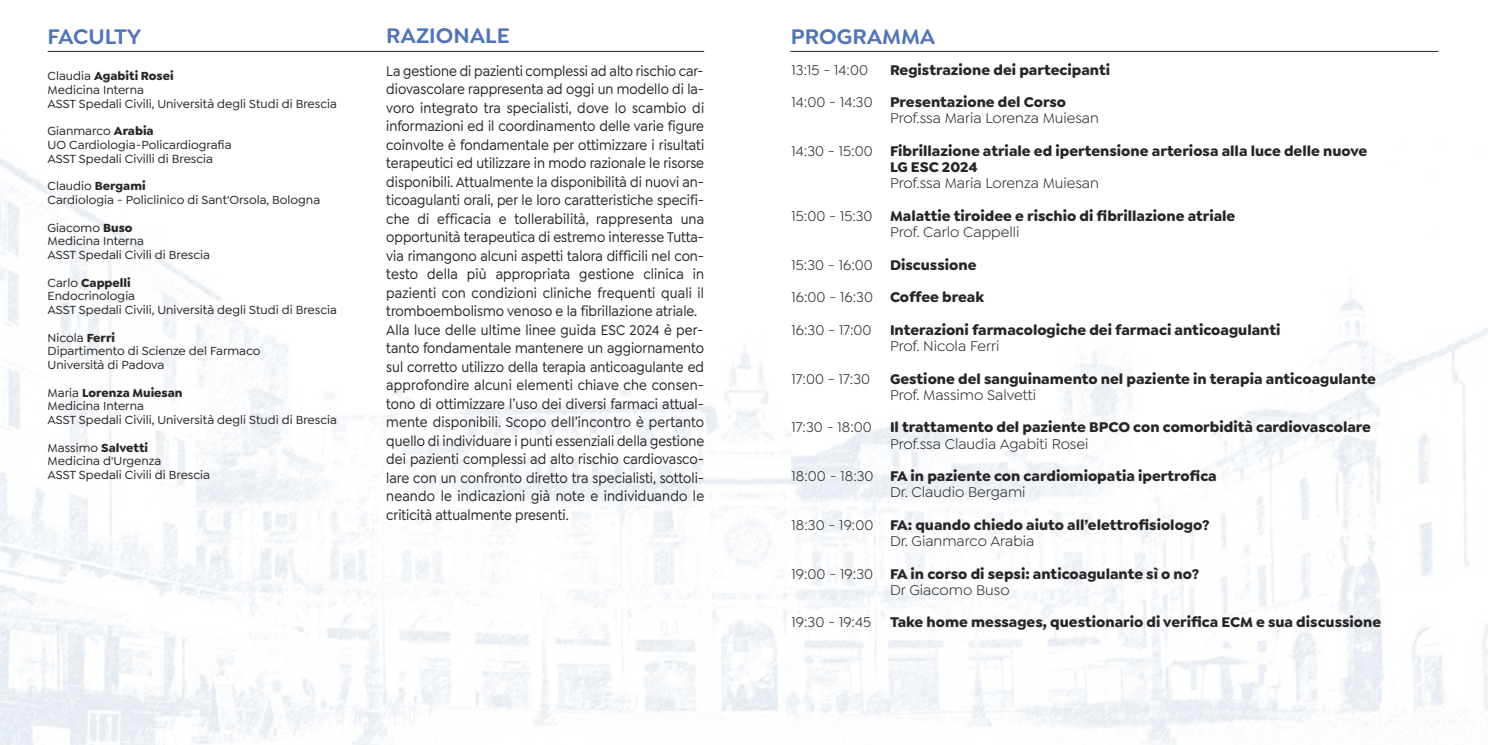
<style>
.page{position:relative;width:1488px;height:745px;background:#fff}
.page>*{position:absolute;margin:0;border:0;box-sizing:border-box;transform-origin:0 0}
.t1{font:600 22.5px "Goldplay";color:#5174b7}
.t2{font:500 15px/18.5px "Goldplay";color:#272526;text-align:justify;scale:.9 1}
.t3{font:700 15px "Goldplay";color:#272526}
.t4{font:15px "Goldplay";color:#272526}
.t5{font:500 12.5px "Goldplay";color:#272526}
.t6{font:700 12.5px "Goldplay";color:#272526}
.s1{font-weight:500}
.s2{font-weight:700}
.s3{font-weight:400}
</style>
<div class="page">
<img style="left:0;top:158px;width:1488px;height:587px">
<hr style="left:790px;top:51px;width:648px;height:1px;background:#272526">
<hr style="left:48px;top:51px;width:656px;height:1px;background:#272526">
<p class="t1" style="left:48px;top:28px;width:95px">FACULTY</p>
<p class="t6" style="left:48px;top:71px;width:128px"><span class="s1">Claudia</span> Agabiti Rosei</p>
<p class="t5" style="left:48px;top:85px;width:98px">Medicina Interna</p>
<p class="t5" style="left:48px;top:99px;width:291px">ASST Spedali Civili, Università degli Studi di Brescia</p>
<p class="t5" style="left:48px;top:126px;width:108px">Gianmarco <span class="s2">Arabia</span></p>
<p class="t5" style="left:48px;top:140px;width:185px">UO Cardiologia-Policardiografia</p>
<p class="t5" style="left:48px;top:154px;width:167px">ASST Spedali Civilli di Brescia</p>
<p class="t5" style="left:48px;top:181px;width:100px">Claudio <span class="s2">Bergami</span></p>
<p class="t5" style="left:48px;top:195px;width:274px">Cardiologia - Policlinico di Sant'Orsola, Bologna</p>
<p class="t5" style="left:48px;top:223px;width:86px">Giacomo <span class="s2">Buso</span></p>
<p class="t5" style="left:48px;top:236px;width:98px">Medicina Interna</p>
<p class="t5" style="left:48px;top:250px;width:164px">ASST Spedali Civili di Brescia</p>
<p class="t6" style="left:48px;top:278px;width:85px"><span class="s1">Carlo</span> Cappelli</p>
<p class="t5" style="left:48px;top:291px;width:89px">Endocrinologia</p>
<p class="t5" style="left:48px;top:305px;width:291px">ASST Spedali Civili, Università degli Studi di Brescia</p>
<p class="t5" style="left:48px;top:333px;width:69px">Nicola <span class="s2">Ferri</span></p>
<p class="t5" style="left:48px;top:346px;width:214px">Dipartimento di Scienze del Farmaco</p>
<p class="t5" style="left:48px;top:360px;width:118px">Università di Padova</p>
<p class="t6" style="left:48px;top:388px;width:137px"><span class="s1">Maria</span> Lorenza Muiesan</p>
<p class="t5" style="left:48px;top:401px;width:98px">Medicina Interna</p>
<p class="t5" style="left:48px;top:415px;width:291px">ASST Spedali Civili, Università degli Studi di Brescia</p>
<p class="t6" style="left:48px;top:443px;width:102px"><span class="s1">Massimo</span> Salvetti</p>
<p class="t5" style="left:48px;top:456px;width:115px">Medicina d'Urgenza</p>
<p class="t5" style="left:48px;top:470px;width:164px">ASST Spedali Civili di Brescia</p>
<p class="t1" style="left:386px;top:27px;width:125px">RAZIONALE</p>
<p class="t1" style="left:791px;top:28px;width:146px">PROGRAMMA</p>
<p class="t2" style="left:386px;top:62px;width:355px">La gestione di pazienti complessi ad alto rischio car&shy;diovascolare rappresenta ad oggi un modello di la&shy;voro integrato tra specialisti, dove lo scambio di informazioni ed il coordinamento delle varie figure coinvolte è fondamentale per ottimizzare i risultati terapeutici ed utilizzare in modo razionale le risorse disponibili. Attualmente la disponibilità di nuovi an&shy;ticoagulanti orali, per le loro caratteristiche specifi&shy;che di efficacia e tollerabilità, rappresenta una opportunità terapeutica di estremo interesse Tutta&shy;via rimangono alcuni aspetti talora difficili nel con&shy;testo della più appropriata gestione clinica in pazienti con condizioni cliniche frequenti quali il tromboembolismo venoso e la fibrillazione atriale.</p>
<p class="t2" style="left:386px;top:321px;width:355px">Alla luce delle ultime linee guida ESC 2024 è per&shy;tanto fondamentale mantenere un aggiornamento sul corretto utilizzo della terapia anticoagulante ed approfondire alcuni elementi chiave che consen&shy;tono di ottimizzare l’uso dei diversi farmaci attual&shy;mente disponibili. Scopo dell’incontro è pertanto quello di individuare i punti essenziali della gestione dei pazienti complessi ad alto rischio cardiovasco&shy;lare con un confronto diretto tra specialisti, sottoli&shy;neando le indicazioni già note e individuando le criticità attualmente presenti.</p>
<p class="t4" style="left:791px;top:64px;width:78px">13:15 - 14:00</p>
<p class="t3" style="left:890px;top:64px;width:222px">Registrazione dei partecipanti</p>
<p class="t3" style="left:791px;top:96px;width:276px"><span class="s3">14:00 - 14:30</span> Presentazione del Corso</p>
<p class="t4" style="left:890px;top:113px;width:210px">Prof.ssa Maria Lorenza Muiesan</p>
<p class="t3" style="left:791px;top:145px;width:577px"><span class="s3">14:30 - 15:00</span> Fibrillazione atriale ed ipertensione arteriosa alla luce delle nuove</p>
<p class="t3" style="left:890px;top:161px;width:89px">LG ESC 2024</p>
<p class="t4" style="left:890px;top:178px;width:210px">Prof.ssa Maria Lorenza Muiesan</p>
<p class="t3" style="left:791px;top:210px;width:445px"><span class="s3">15:00 - 15:30</span> Malattie tiroidee e rischio di fibrillazione atriale</p>
<p class="t4" style="left:890px;top:226px;width:131px">Prof. Carlo Cappelli</p>
<p class="t4" style="left:791px;top:259px;width:186px">15:30 - 16:00 <span class="s2">Discussione</span></p>
<p class="t4" style="left:791px;top:291px;width:194px">16:00 - 16:30 <span class="s2">Coffee break</span></p>
<p class="t3" style="left:791px;top:324px;width:490px"><span class="s3">16:30 - 17:00</span> Interazioni farmacologiche dei farmaci anticoagulanti</p>
<p class="t4" style="left:890px;top:340px;width:111px">Prof. Nicola Ferri</p>
<p class="t4" style="left:791px;top:373px;width:80px">17:00 - 17:30</p>
<p class="t3" style="left:890px;top:373px;width:487px">Gestione del sanguinamento nel paziente in terapia anticoagulante</p>
<p class="t4" style="left:890px;top:389px;width:148px">Prof. Massimo Salvetti</p>
<p class="t3" style="left:791px;top:421px;width:581px"><span class="s3">17:30 - 18:00</span> Il trattamento del paziente BPCO con comorbidità cardiovascolare</p>
<p class="t4" style="left:890px;top:438px;width:200px">Prof.ssa Claudia Agabiti Rosei</p>
<p class="t3" style="left:791px;top:470px;width:427px"><span class="s3">18:00 - 18:30</span> FA in paziente con cardiomiopatia ipertrofica</p>
<p class="t4" style="left:890px;top:486px;width:137px">Dr. Claudio Bergami</p>
<p class="t3" style="left:791px;top:519px;width:419px"><span class="s3">18:30 - 19:00</span> FA: quando chiedo aiuto all’elettrofisiologo?</p>
<p class="t4" style="left:890px;top:535px;width:146px">Dr. Gianmarco Arabia</p>
<p class="t3" style="left:791px;top:568px;width:409px"><span class="s3">19:00 - 19:30</span> FA in corso di sepsi: anticoagulante sì o no?</p>
<p class="t4" style="left:890px;top:584px;width:121px">Dr Giacomo Buso</p>
<p class="t4" style="left:791px;top:616px;width:81px">19:30 - 19:45</p>
<p class="t3" style="left:890px;top:616px;width:493px">Take home messages, questionario di verifica ECM e sua discussione</p>
</div>
